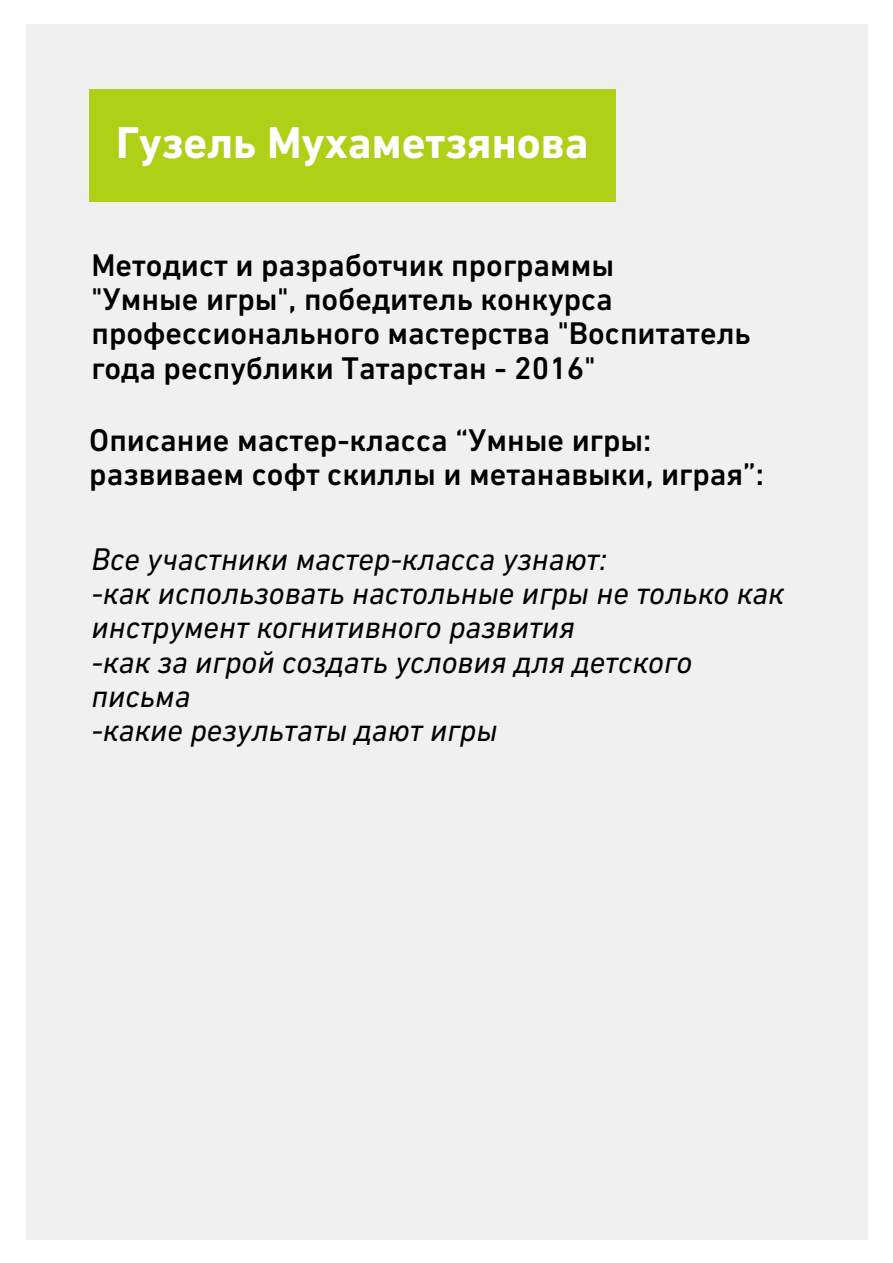
<style>
.page{position:relative;width:893px;height:1263px;background:#fff}
.page>*{position:absolute;margin:0;border:0;box-sizing:border-box;transform-origin:0 0}
.t1{font:700 45.3px "DIN Next CYR";color:#fff}
.t2{font:500 31.95px/34.3px "DIN Next CYR";color:#000}
.t3{font:italic 31.95px/34.3px "DIN Next CYR";color:#000}
</style>
<div class="page">
<div style="left:27px;top:25px;width:841px;height:1215px;background:#f1f0f0"></div>
<div style="left:89px;top:89px;width:526px;height:113px;background:#aed117"></div>
<p class="t1" style="left:116px;top:123px;width:474px">Гузель Мухаметзянова</p>
<p class="t2" style="left:91px;top:249px;width:524px">Методист и разработчик программы</p>
<p class="t2" style="left:91px;top:284px;width:661px">"Умные игры", победитель конкурса профессионального мастерства "Воспитатель года республики Татарстан - 2016"</p>
<p class="t2" style="left:89px;top:425px;width:564px">Описание мастер-класса “Умные игры:</p>
<p class="t2" style="left:89px;top:459px;width:676px">развиваем софт скиллы и метанавыки, играя”:</p>
<p class="t3" style="left:91px;top:543px;width:517px">Все участники мастер-класса узнают:</p>
<p class="t3" style="left:91px;top:578px;width:694px">-как использовать настольные игры не только как инструмент когнитивного развития</p>
<p class="t3" style="left:91px;top:646px;width:602px">-как за игрой создать условия для детского письма</p>
<p class="t3" style="left:91px;top:715px;width:408px">-какие результаты дают игры</p>
</div>
